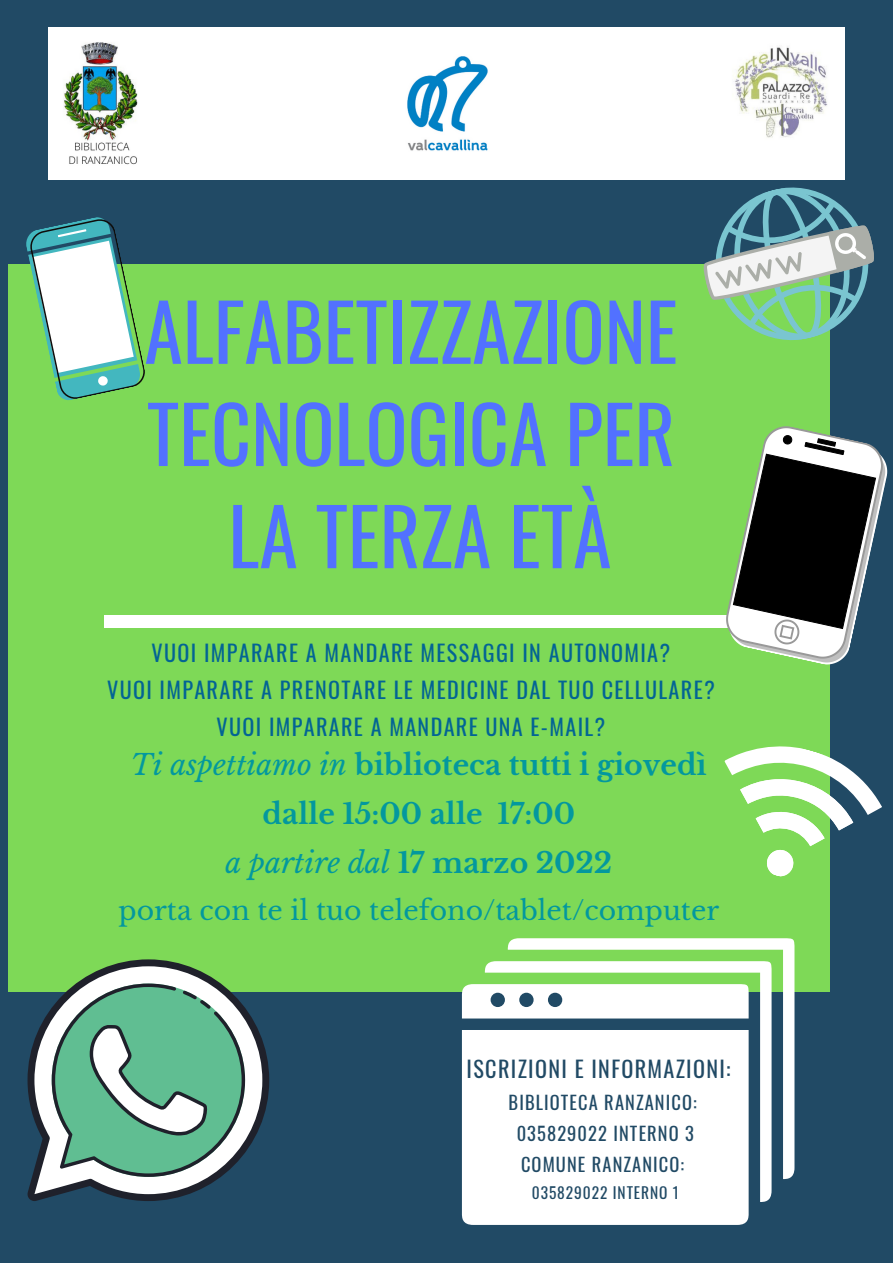
<style>
.page{position:relative;width:893px;height:1263px;background:#214a65}
.page>*{position:absolute;margin:0;border:0;box-sizing:border-box;transform-origin:0 0}
.t1{font:78.07px/102.1px "Oswald";color:#5271ff}
.t2{font:700 28.28px/49px "Libre Baskerville";color:#03989e;text-align:center}
.t3{font:italic 28.28px "Libre Baskerville";color:#03989e}
.t4{font:26.78px "Libre Baskerville";color:#03989e}
.t5{font:22.2px "Oswald";letter-spacing:.06em;color:#036494}
.t6{font:22.2px "Oswald";letter-spacing:.06em;color:#214a65}
.t7{font:18.45px "Oswald";letter-spacing:.06em;color:#214a65}
.t8{font:15.45px "Oswald";letter-spacing:.06em;color:#214a65}
.s1{font-weight:400;font-style:italic}
.s2{font-weight:700;font-style:normal}
</style>
<div class="page">
<div style="left:8px;top:264px;width:822px;height:727px;background:#7ed957"></div>
<div style="left:104px;top:616px;width:629px;height:11px;background:#fff"></div>
<svg style="left:724px;top:746px;width:158px;height:131px"></svg>
<svg style="left:700px;top:172px;width:174px;height:169px"></svg>
<svg style="left:26px;top:217px;width:119px;height:183px"></svg>
<svg style="left:720px;top:426px;width:168px;height:239px"></svg>
<img style="left:49px;top:27px;width:795px;height:152px">
<svg style="left:27px;top:959px;width:242px;height:242px"></svg>
<svg style="left:52px;top:983px;width:193px;height:194px;background:#7fbaa0"></svg>
<div style="left:462px;top:1030px;width:286px;height:195px;background:#fff"></div>
<svg style="left:485px;top:961px;width:286px;height:241px;background:#f0f4f2"></svg>
<svg style="left:508px;top:938px;width:286px;height:241px;fill:#fff"></svg>
<svg style="left:462px;top:984px;width:286px;height:34px;background:#f3f5f6"></svg>
<p class="t1" style="left:144px;top:277px;width:535px">ALFABETIZZAZIONE<br>TECNOLOGICA PER</p>
<p class="t1" style="left:228px;top:482px;width:385px">LA TERZA ETÀ</p>
<p class="t5" style="left:152px;top:635px;width:520px">VUOI IMPARARE A MANDARE MESSAGGI IN AUTONOMIA?</p>
<p class="t5" style="left:107px;top:672px;width:609px">VUOI IMPARARE A PRENOTARE LE MEDICINE DAL TUO CELLULARE?</p>
<p class="t5" style="left:217px;top:710px;width:390px">VUOI IMPARARE A MANDARE UNA E-MAIL?</p>
<p class="t2" style="left:131px;top:740px;width:577px"><span class="s1">Ti aspettiamo in</span> biblioteca tutti i giovedì dalle 15:00 alle 17:00</p>
<p class="t3" style="left:225px;top:845px;width:388px">a partire dal <span class="s2">17 marzo 2022</span></p>
<p class="t4" style="left:118px;top:894px;width:602px">porta con te il tuo telefono/tablet/computer</p>
<p class="t6" style="left:466px;top:1051px;width:265px">ISCRIZIONI E INFORMAZIONI:</p>
<p class="t7" style="left:508px;top:1087px;width:190px">BIBLIOTECA RANZANICO:</p>
<p class="t7" style="left:517px;top:1118px;width:179px">035829022 INTERNO 3</p>
<p class="t7" style="left:521px;top:1149px;width:165px">COMUNE RANZANICO:</p>
<p class="t8" style="left:532px;top:1180px;width:149px">035829022 INTERNO 1</p>
</div>
